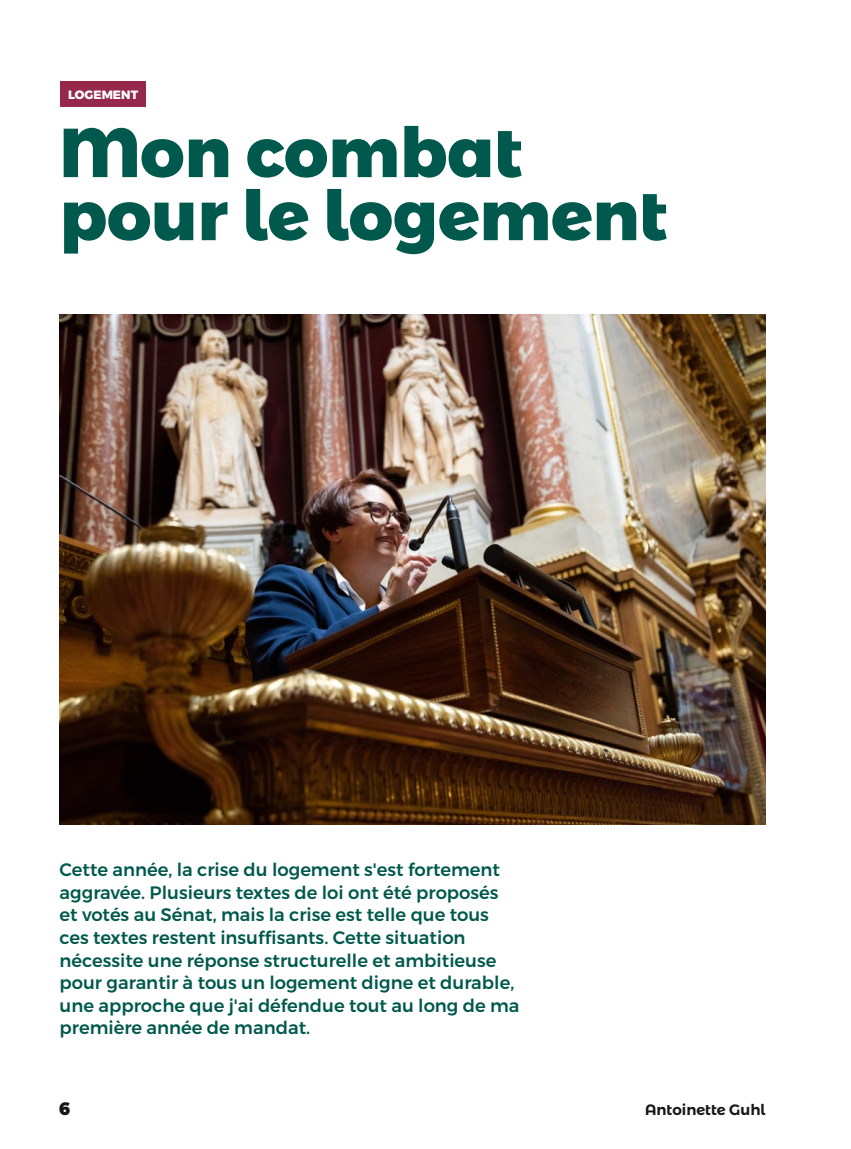
<style>
.page{position:relative;width:851px;height:1149px;background:#fff}
.page>*{position:absolute;margin:0;border:0;box-sizing:border-box;transform-origin:0 0}
.t1{font:800 69px/63px "Montserrat Alternates";color:#00594c}
.t2{font:500 18px/22.5px "Montserrat";color:#00594c}
.t3{font:900 18px "Montserrat Alternates";color:#181715}
.t4{font:600 15px "Montserrat Alternates";color:#181715}
.t5{font:800 12px "Montserrat";color:#fff}
</style>
<div class="page">
<img style="left:60px;top:314px;width:705px;height:510px">
<div style="left:60px;top:81px;width:85px;height:25px;background:#96284b"></div>
<p class="t5" style="left:68px;top:87px;width:72px">LOGEMENT</p>
<h1 class="t1" style="left:60px;top:121px;width:609px">Mon combat pour le logement</h1>
<p class="t2" style="left:60px;top:858px;width:461px">Cette année, la crise du logement s'est fortement aggravée. Plusieurs textes de loi ont été proposés et votés au Sénat, mais la crise est telle que tous ces textes restent insuffisants. Cette situation nécessite une réponse structurelle et ambitieuse pour garantir à tous un logement digne et durable, une approche que j'ai défendue tout au long de ma première année de mandat.</p>
<p class="t3" style="left:60px;top:1096px;width:13px">6</p>
<p class="t4" style="left:645px;top:1099px;width:122px">Antoinette Guhl</p>
</div>
